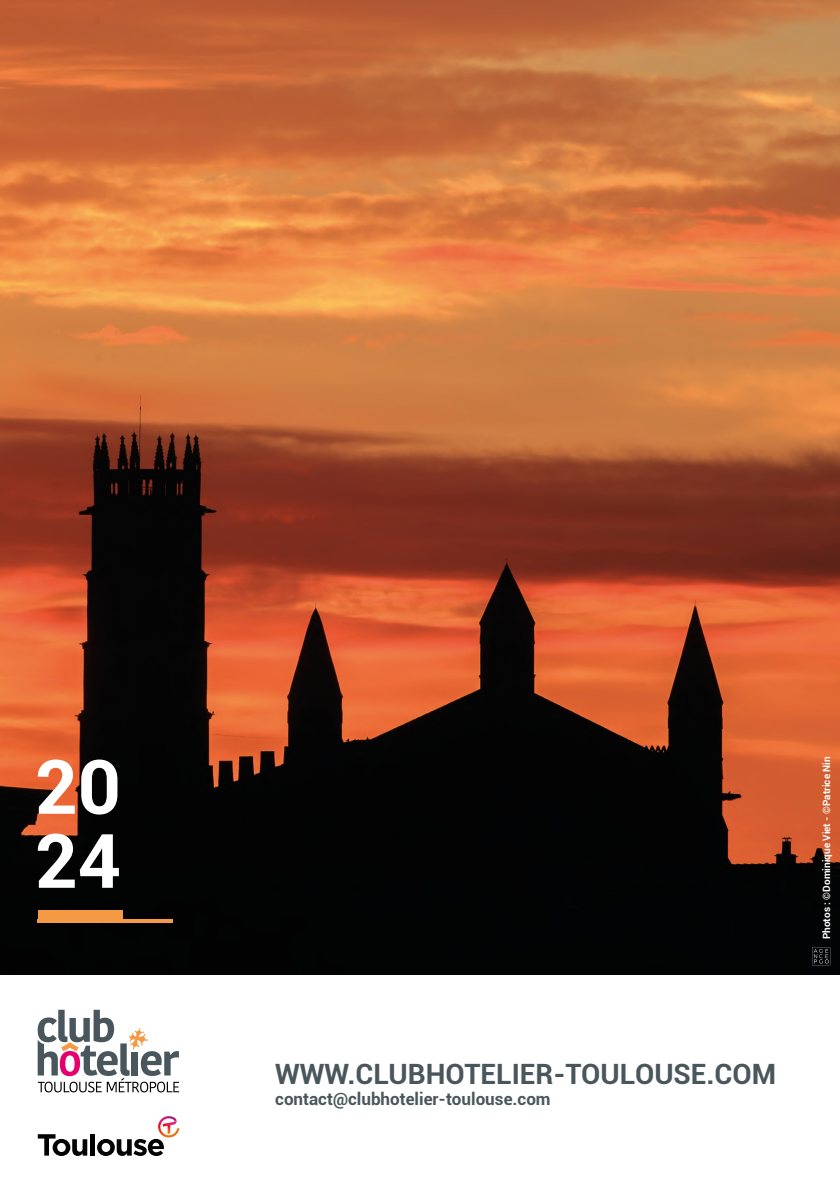
<style>
.page{position:relative;width:840px;height:1191px;background:#fff}
.page>*{position:absolute;margin:0;border:0;box-sizing:border-box;transform-origin:0 0}
.t1{font:700 75.2px/74px "Roboto";color:#fff}
.t2{font:700 28px "Roboto";color:#49575c}
.t3{font:700 17px "Roboto";color:#49575c}
.t4{font:700 10px "Roboto";color:#fff}
</style>
<div class="page">
<img style="left:0;top:0;width:839px;height:974px">
<svg style="left:38px;top:1009px;width:141px;height:83px"></svg>
<svg style="left:38px;top:1134px;width:49px;height:22px"></svg>
<div style="left:90px;top:1134px;width:5px;height:21px;background:#020203"></div>
<svg style="left:97px;top:1116px;width:82px;height:40px"></svg>
<svg style="left:811px;top:947px;width:18px;height:18px"></svg>
<div style="left:38px;top:910px;width:84px;height:9px;background:#f49944"></div>
<hr style="left:38px;top:919px;width:135px;height:4px;background:#f49944">
<h1 class="t1" style="left:35px;top:747px;width:88px">20<br>24</h1>
<p class="t4" style="left:819px;top:939px;width:184px;rotate:-90deg">Photos : ©Dominique Viet - ©Patrice Nin</p>
<h2 class="t2" style="left:275px;top:1054px;width:502px">WWW.CLUBHOTELIER-TOULOUSE.COM</h2>
<h3 class="t3" style="left:275px;top:1086px;width:277px">contact@clubhotelier-toulouse.com</h3>
</div>
